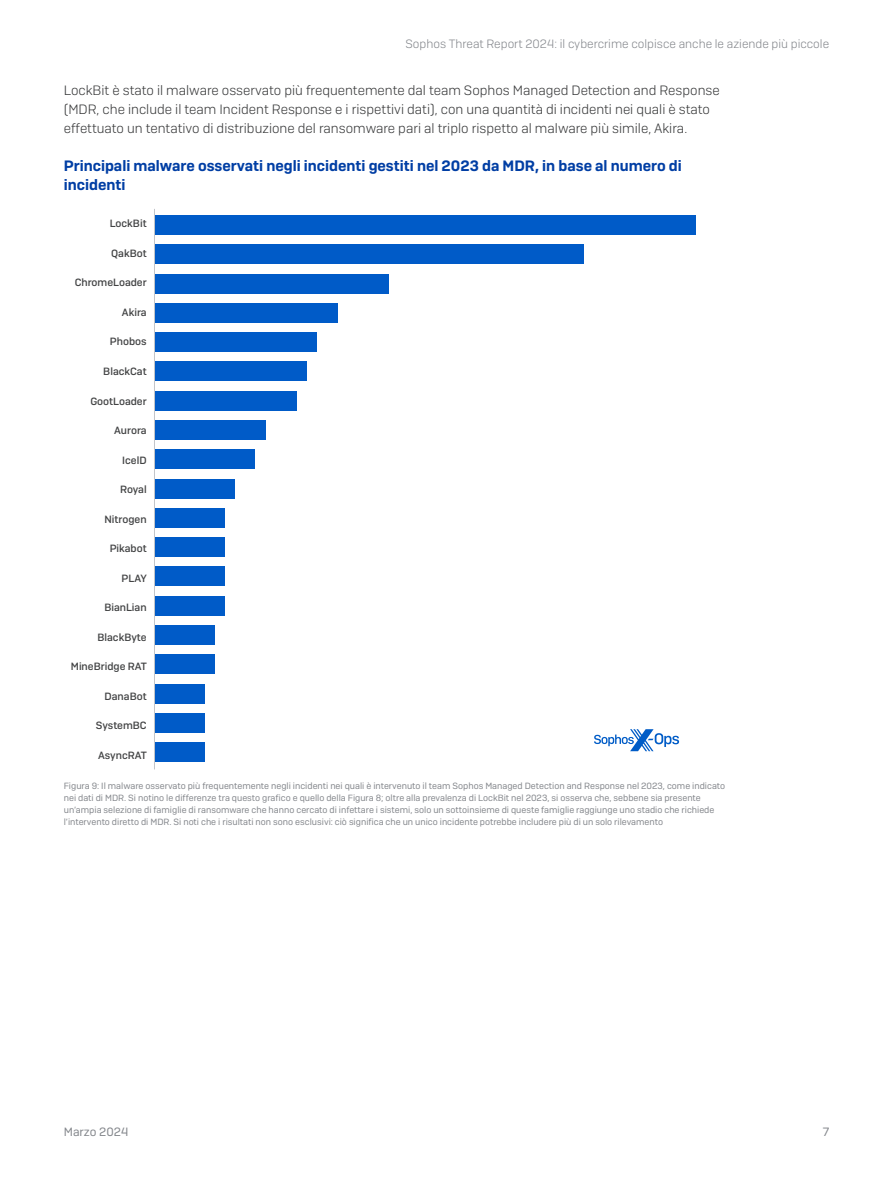
<style>
.page{position:relative;width:893px;height:1191px;background:#fff}
.page>*{position:absolute;margin:0;border:0;box-sizing:border-box;transform-origin:0 0}
.Body_Copy{font:600 15px/19.5px "Sophos Sans";color:#003ea4}
.Body_Copy-2{font:300 13.5px/18.8px "Sophos Sans";color:#363738}
.t1{font:300 12px "Sophos Sans";color:#83868b}
.t2{font:12px "Sophos Sans";color:#83868b}
.Table_Right_Column{font:500 10.5px "Sophos Sans";color:#424344}
.Note{font:9px/12px "Sophos Sans";color:#83868b}
</style>
<div class="page">
<div style="left:155px;top:215px;width:541px;height:20px;background:#005bc8"></div>
<div style="left:155px;top:244px;width:429px;height:20px;background:#005bc8"></div>
<div style="left:155px;top:742px;width:49px;height:20px;background:#005bc8"></div>
<div style="left:155px;top:713px;width:49px;height:20px;background:#005bc8"></div>
<div style="left:155px;top:683px;width:49px;height:20px;background:#005bc8"></div>
<div style="left:155px;top:654px;width:60px;height:20px;background:#005bc8"></div>
<div style="left:155px;top:625px;width:60px;height:20px;background:#005bc8"></div>
<div style="left:155px;top:596px;width:70px;height:19px;background:#005bc8"></div>
<div style="left:155px;top:566px;width:70px;height:20px;background:#005bc8"></div>
<div style="left:155px;top:537px;width:70px;height:20px;background:#005bc8"></div>
<div style="left:155px;top:508px;width:70px;height:20px;background:#005bc8"></div>
<div style="left:155px;top:478px;width:80px;height:20px;background:#005bc8"></div>
<div style="left:155px;top:449px;width:100px;height:20px;background:#005bc8"></div>
<div style="left:155px;top:420px;width:111px;height:20px;background:#005bc8"></div>
<div style="left:155px;top:391px;width:142px;height:19px;background:#005bc8"></div>
<div style="left:155px;top:361px;width:152px;height:20px;background:#005bc8"></div>
<div style="left:155px;top:332px;width:162px;height:20px;background:#005bc8"></div>
<div style="left:155px;top:303px;width:183px;height:20px;background:#005bc8"></div>
<div style="left:155px;top:273px;width:234px;height:20px;background:#005bc8"></div>
<hr style="left:154px;top:209px;width:1px;height:560px;background:#c2c5ca">
<svg style="left:594px;top:729px;width:85px;height:22px"></svg>
<h3 class="t1" style="left:406px;top:36px;width:425px">Sophos Threat Report 2024: il cybercrime colpisce anche le aziende più piccole</h3>
<p class="Body_Copy-2" style="left:64px;top:81px;width:658px">LockBit è stato il malware osservato più frequentemente dal team Sophos Managed Detection and Response (MDR, che include il team Incident Response e i rispettivi dati), con una quantità di incidenti nei quali è stato effettuato un tentativo di distribuzione del ransomware pari al triplo rispetto al malware più simile, Akira.</p>
<p class="Body_Copy" style="left:64px;top:156px;width:620px">Principali malware osservati negli incidenti gestiti nel 2023 da MDR, in base al numero di incidenti</p>
<p class="Table_Right_Column" style="left:110px;top:217px;width:38px">LockBit</p>
<p class="Table_Right_Column" style="left:111px;top:247px;width:37px">QakBot</p>
<p class="Table_Right_Column" style="left:75px;top:276px;width:74px">ChromeLoader</p>
<p class="Table_Right_Column" style="left:122px;top:306px;width:26px">Akira</p>
<p class="Table_Right_Column" style="left:110px;top:335px;width:38px">Phobos</p>
<p class="Table_Right_Column" style="left:103px;top:365px;width:45px">BlackCat</p>
<p class="Table_Right_Column" style="left:90px;top:394px;width:58px">GootLoader</p>
<p class="Table_Right_Column" style="left:114px;top:424px;width:34px">Aurora</p>
<p class="Table_Right_Column" style="left:122px;top:453px;width:26px">IcelD</p>
<p class="Table_Right_Column" style="left:120px;top:483px;width:28px">Royal</p>
<p class="Table_Right_Column" style="left:105px;top:512px;width:44px">Nitrogen</p>
<p class="Table_Right_Column" style="left:110px;top:542px;width:38px">Pikabot</p>
<p class="Table_Right_Column" style="left:122px;top:571px;width:27px">PLAY</p>
<p class="Table_Right_Column" style="left:104px;top:601px;width:44px">BianLian</p>
<p class="Table_Right_Column" style="left:97px;top:630px;width:51px">BlackByte</p>
<p class="Table_Right_Column" style="left:71px;top:660px;width:78px">MineBridge RAT</p>
<p class="Table_Right_Column" style="left:105px;top:689px;width:44px">DanaBot</p>
<p class="Table_Right_Column" style="left:96px;top:719px;width:52px">SystemBC</p>
<p class="Table_Right_Column" style="left:98px;top:748px;width:50px">AsyncRAT</p>
<p class="Note" style="left:64px;top:780px;width:663px">Figura 9: Il malware osservato più frequentemente negli incidenti nei quali è intervenuto il team Sophos Managed Detection and Response nel 2023, come indicato nei dati di MDR. Si notino le differenze tra questo grafico e quello della Figura 8; oltre alla prevalenza di LockBit nel 2023, si osserva che, sebbene sia presente un’ampia selezione di famiglie di ransomware che hanno cercato di infettare i sistemi, solo un sottoinsieme di queste famiglie raggiunge uno stadio che richiede l’intervento diretto di MDR. Si noti che i risultati non sono esclusivi: ciò significa che un unico incidente potrebbe includere più di un solo rilevamento</p>
<h3 class="t2" style="left:64px;top:1124px;width:66px">Marzo 2024</h3>
<h3 class="t2" style="left:823px;top:1124px;width:8px">7</h3>
</div>
